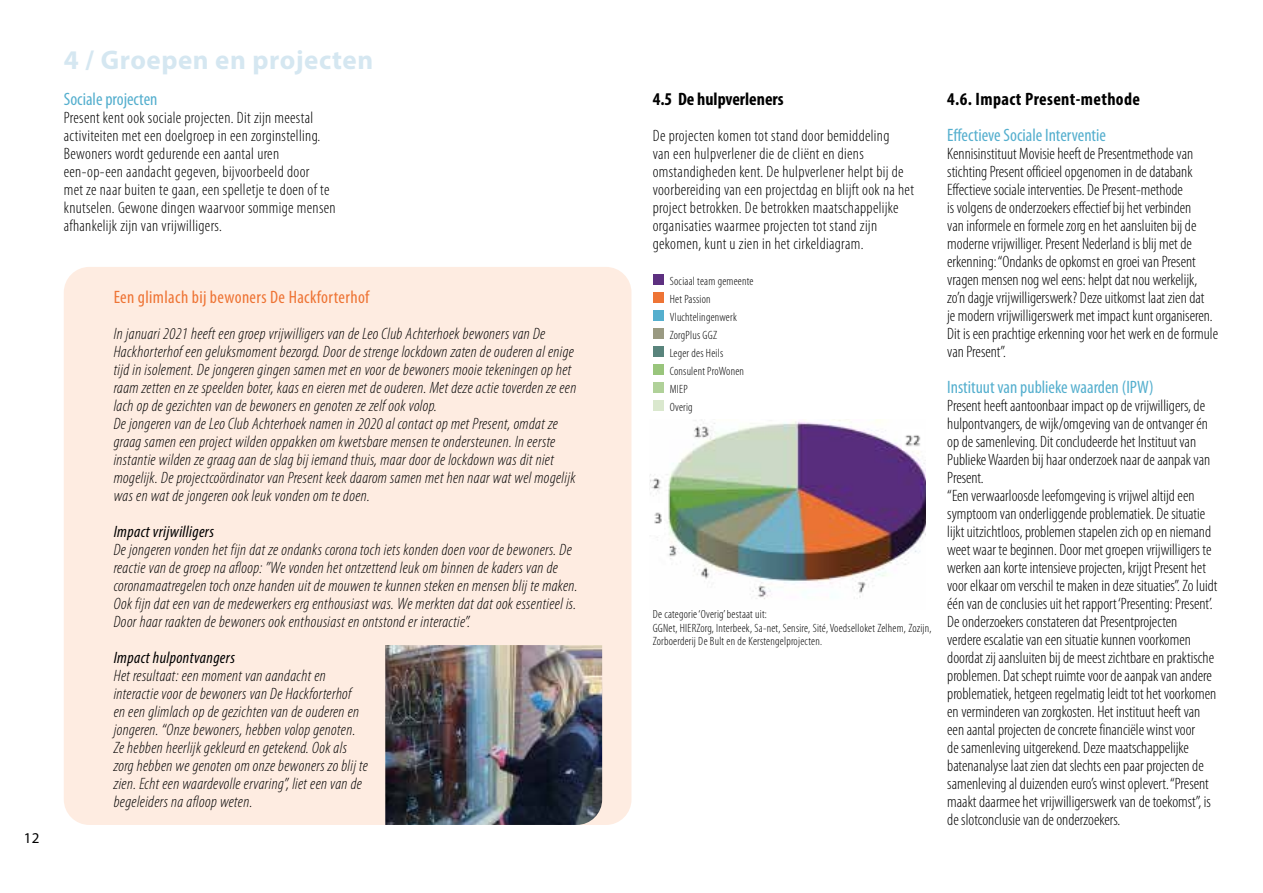
<style>
.page{position:relative;width:1263px;height:893px;background:#fff}
.page>*{position:absolute;margin:0;border:0;box-sizing:border-box;transform-origin:0 0}
.t1{font:700 27px "Myriad Pro";letter-spacing:.02em;color:#d5e7f1}
.t2{font:condensed 18px "Myriad Pro";color:#55afce}
.t3{font:condensed 18px "Myriad Pro";letter-spacing:.02em;color:#ee7435}
.t4{font:700 condensed 18px "Myriad Pro";letter-spacing:.02em;color:#000}
.t5{font:700 condensed 18px "Myriad Pro";color:#000}
.t6{font:300 condensed 16.5px/18px "Myriad Pro";color:#000}
.t7{font:italic 300 condensed 16.5px/18px "Myriad Pro";letter-spacing:.02em;color:#000}
.t8{font:300 condensed 16.5px/18px "Myriad Pro";letter-spacing:.02em;color:#000}
.t9{font:italic condensed 16.5px "Myriad Pro";letter-spacing:.02em;color:#000}
.t10{font:15px "Myriad";color:#000}
.t11{font:300 condensed 12px/18px "Myriad Pro";letter-spacing:.02em;color:#000}
</style>
<div class="page">
<div style="left:653px;top:292px;width:10px;height:11px;background:#ee7435"></div>
<div style="left:653px;top:346px;width:10px;height:11px;background:#59847c"></div>
<div style="left:653px;top:274px;width:10px;height:11px;background:#5d3080"></div>
<div style="left:653px;top:364px;width:10px;height:11px;background:#99c57c"></div>
<div style="left:653px;top:382px;width:10px;height:11px;background:#b0d199"></div>
<div style="left:653px;top:400px;width:10px;height:11px;background:#dae8ce"></div>
<div style="left:653px;top:310px;width:10px;height:11px;background:#55afce"></div>
<div style="left:653px;top:328px;width:10px;height:11px;background:#9a9a82"></div>
<div style="left:64px;top:267px;width:567px;height:558px;background:#feece1;border-radius:26px"></div>
<img style="left:650px;top:419px;width:276px;height:180px">
<img style="left:650px;top:504px;width:13px;height:31px">
<img style="left:902px;top:429px;width:21px;height:20px">
<img style="left:385px;top:645px;width:217px;height:180px">
<p class="t10" style="left:24px;top:831px;width:17px">12</p>
<h1 class="t1" style="left:64px;top:42px;width:311px">4 / Groepen en projecten</h1>
<p class="t2" style="left:64px;top:89px;width:95px">Sociale projecten</p>
<p class="t8" style="left:64px;top:109px;width:273px">Present kent ook sociale projecten. Dit zijn meestal activiteiten met een doelgroep in een zorginstelling.<br>Bewoners wordt gedurende een aantal uren een-op-een aandacht gegeven, bijvoorbeeld door<br>met ze naar buiten te gaan, een spelletje te doen of te knutselen. Gewone dingen waarvoor sommige mensen afhankelijk zijn van vrijwilligers.</p>
<p class="t3" style="left:114px;top:287px;width:257px">Een glimlach bij bewoners De Hackforterhof</p>
<p class="t7" style="left:114px;top:325px;width:464px">In januari 2021 heeft een groep vrijwilligers van de Leo Club Achterhoek bewoners van De Hackhorterhof een geluksmoment bezorgd. Door de strenge lockdown zaten de ouderen al enige tijd in isolement. De jongeren gingen samen met en voor de bewoners mooie tekeningen op het raam zetten en ze speelden boter, kaas en eieren met de ouderen. Met deze actie toverden ze een lach op de gezichten van de bewoners en genoten ze zelf ook volop.<br>De jongeren van de Leo Club Achterhoek namen in 2020 al contact op met Present, omdat ze graag samen een project wilden oppakken om kwetsbare mensen te ondersteunen. In eerste instantie wilden ze graag aan de slag bij iemand thuis, maar door de lockdown was dit niet mogelijk. De projectcoördinator van Present keek daarom samen met hen naar wat wel mogelijk was en wat de jongeren ook leuk vonden om te doen.</p>
<p class="t9" style="left:114px;top:522px;width:102px">Impact vrijwilligers</p>
<p class="t7" style="left:114px;top:541px;width:465px">De jongeren vonden het fijn dat ze ondanks corona toch iets konden doen voor de bewoners. De reactie van de groep na afloop: ”We vonden het ontzettend leuk om binnen de kaders van de coronamaatregelen toch onze handen uit de mouwen te kunnen steken en mensen blij te maken.<br>Ook fijn dat een van de medewerkers erg enthousiast was. We merkten dat dat ook essentieel is.<br>Door haar raakten de bewoners ook enthousiast en ontstond er interactie”.</p>
<p class="t9" style="left:114px;top:648px;width:123px">Impact hulpontvangers</p>
<p class="t7" style="left:114px;top:667px;width:256px">Het resultaat: een moment van aandacht en interactie voor de bewoners van De Hackforterhof<br>en een glimlach op de gezichten van de ouderen en jongeren. “Onze bewoners, hebben volop genoten.<br>Ze hebben heerlijk gekleurd en getekend. Ook als zorg hebben we genoten om onze bewoners zo blij te zien. Echt een waardevolle ervaring”, liet een van de begeleiders na afloop weten.</p>
<p class="t5" style="left:653px;top:88px;width:133px">4.5 De hulpverleners</p>
<p class="t8" style="left:653px;top:127px;width:263px">De projecten komen tot stand door bemiddeling<br>van een hulpverlener die de cliënt en diens omstandigheden kent. De hulpverlener helpt bij de voorbereiding van een projectdag en blijft ook na het project betrokken. De betrokken maatschappelijke organisaties waarmee projecten tot stand zijn gekomen, kunt u zien in het cirkeldiagram.</p>
<p class="t11" style="left:670px;top:272px;width:85px">Sociaal team gemeente<br>Het Passion<br>Vluchtelingenwerk<br>ZorgPlus GGZ<br>Leger des Heils<br>Consulent ProWonen<br>MIEP<br>Overig</p>
<p class="t11" style="left:653px;top:608px;width:280px;line-height:13.5px">De categorie ‘Overig’ bestaat uit:<br>GGNet, HIERZorg, Interbeek, Sa-net, Sensire, Sité, Voedselloket Zelhem, Zozijn,<br>Zorboerderij De Bult en de Kerstengelprojecten.</p>
<p class="t4" style="left:947px;top:88px;width:194px">4.6. Impact Present-methode</p>
<p class="t2" style="left:947px;top:125px;width:160px">Effectieve Sociale Interventie</p>
<p class="t6" style="left:947px;top:145px;width:272px">Kennisinstituut Movisie heeft de Presentmethode van stichting Present officieel opgenomen in de databank Effectieve sociale interventies. De Present-methode<br>is volgens de onderzoekers effectief bij het verbinden<br>van informele en formele zorg en het aansluiten bij de moderne vrijwilliger. Present Nederland is blij met de erkenning: “Ondanks de opkomst en groei van Present vragen mensen nog wel eens: helpt dat nou werkelijk, zo’n dagje vrijwilligerswerk? Deze uitkomst laat zien dat<br>je modern vrijwilligerswerk met impact kunt organiseren.<br>Dit is een prachtige erkenning voor het werk en de formule van Present”.</p>
<p class="t2" style="left:947px;top:377px;width:208px">Instituut van publieke waarden (IPW)</p>
<p class="t6" style="left:947px;top:397px;width:272px">Present heeft aantoonbaar impact op de vrijwilligers, de hulpontvangers, de wijk/omgeving van de ontvanger én op de samenleving. Dit concludeerde het Instituut van Publieke Waarden bij haar onderzoek naar de aanpak van Present.<br>“Een verwaarloosde leefomgeving is vrijwel altijd een symptoom van onderliggende problematiek. De situatie lijkt uitzichtloos, problemen stapelen zich op en niemand weet waar te beginnen. Door met groepen vrijwilligers te werken aan korte intensieve projecten, krijgt Present het voor elkaar om verschil te maken in deze situaties”. Zo luidt één van de conclusies uit het rapport ‘Presenting: Present’.<br>De onderzoekers constateren dat Presentprojecten<br>verdere escalatie van een situatie kunnen voorkomen doordat zij aansluiten bij de meest zichtbare en praktische problemen. Dat schept ruimte voor de aanpak van andere problematiek, hetgeen regelmatig leidt tot het voorkomen en verminderen van zorgkosten. Het instituut heeft van een aantal projecten de concrete financiële winst voor<br>de samenleving uitgerekend. Deze maatschappelijke batenanalyse laat zien dat slechts een paar projecten de samenleving al duizenden euro’s winst oplevert. “Present maakt daarmee het vrijwilligerswerk van de toekomst”, is de slotconclusie van de onderzoekers.</p>
</div>
